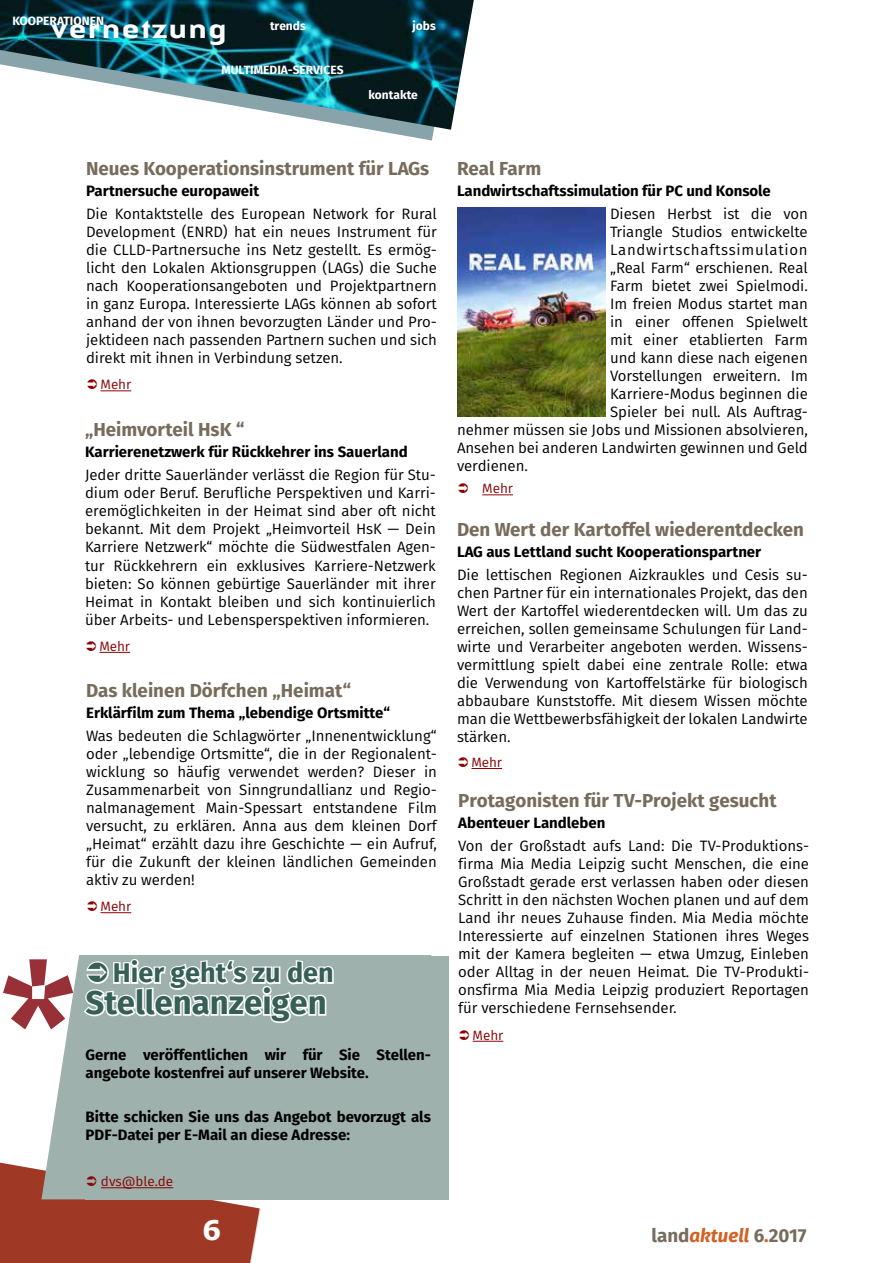
<style>
.page{position:relative;width:893px;height:1263px;background:#fff}
.page>*{position:absolute;margin:0;border:0;box-sizing:border-box;transform-origin:0 0}
.t1{font:700 33px "Fira Sans";color:#365f55}
.t2{font:500 30px "Authentic Sans LT";color:#fff}
.t3{font:700 27px "Fira Sans";color:#365f55}
.t4{font:700 27px "Verdana";color:#fff}
.t5{font:700 18.75px "Fira Sans";color:#776c5c}
.t6{font:15px/18px "Fira Sans";letter-spacing:-.005em;color:#000;text-align:justify}
.t7{font:700 15px/18px "Fira Sans";color:#000}
.t8{font:15px "Fira Sans";letter-spacing:.05em;color:#000}
.t9{font:13.5px "Fira Sans";letter-spacing:-.01em;color:#8b0304}
.t10{font:700 12px "Fira Sans";color:#fff}
.s1{font-style:italic;color:#d26123}
.s2{color:#d26123}
</style>
<div class="page">
<svg style="left:373px;top:130px;width:61px;height:10px"></svg>
<img style="left:0;top:0;width:474px;height:130px">
<hr style="left:471px;top:768px;width:31px;height:1px;background:#8b0304">
<hr style="left:473px;top:1041px;width:30px;height:1px;background:#8b0304">
<hr style="left:101px;top:390px;width:30px;height:1px;background:#8b0304">
<hr style="left:99px;top:652px;width:31px;height:1px;background:#8b0304">
<hr style="left:101px;top:912px;width:30px;height:1px;background:#8b0304">
<hr style="left:482px;top:494px;width:31px;height:1px;background:#8b0304">
<img style="left:457px;top:208px;width:149px;height:209px">
<svg style="left:3px;top:959px;width:33px;height:70px"></svg>
<div style="left:85px;top:956px;width:363px;height:243px;background:#9eb1ac"></div>
<svg style="left:36px;top:955px;width:396px;height:198px;fill:#9eb1ac"></svg>
<div style="left:86px;top:957px;width:345px;height:240px;background:#9eb1ac"></div>
<svg style="left:82px;top:957px;width:252px;height:67px"></svg>
<svg style="left:0;top:1153px;width:261px;height:110px"></svg>
<p class="t10" style="left:12px;top:10px;width:93px">KOOPERATIONEN</p>
<h2 class="t2" style="left:51px;top:9px;width:178px">vernetzung</h2>
<p class="t10" style="left:270px;top:15px;width:37px">trends</p>
<p class="t10" style="left:412px;top:15px;width:25px">jobs</p>
<p class="t10" style="left:221px;top:59px;width:124px">MULTIMEDIA-SERVICES</p>
<p class="t10" style="left:369px;top:85px;width:51px">kontakte</p>
<p class="t5" style="left:86px;top:153px;width:345px">Neues Kooperationsinstrument für LAGs</p>
<p class="t7" style="left:86px;top:181px;width:175px">Partnersuche europaweit</p>
<p class="t6" style="left:86px;top:204px;width:352px">Die Kontaktstelle des European Network for Rural Development (ENRD) hat ein neues Instrument für die CLLD-Partnersuche ins Netz gestellt. Es ermög&shy;licht den Lokalen Aktionsgruppen (LAGs) die Suche nach Kooperationsangeboten und Projektpartnern in ganz Europa. Interessierte LAGs können ab sofort anhand der von ihnen bevorzugten Länder und Pro&shy;jektideen nach passenden Partnern suchen und sich direkt mit ihnen in Verbindung setzen.</p>
<p class="t9" style="left:101px;top:375px;width:32px">Mehr</p>
<p class="t5" style="left:85px;top:414px;width:161px">„Heimvorteil HsK “</p>
<p class="t7" style="left:85px;top:442px;width:324px">Karrierenetzwerk für Rückkehrer ins Sauerland</p>
<p class="t6" style="left:85px;top:466px;width:352px">Jeder dritte Sauerländer verlässt die Region für Stu&shy;dium oder Beruf. Berufliche Perspektiven und Karri&shy;eremöglichkeiten in der Heimat sind aber oft nicht bekannt. Mit dem Projekt „Heimvorteil HsK — Dein Karriere Netzwerk“ möchte die Südwestfalen Agen&shy;tur Rückkehrern ein exklusives Karriere-Netzwerk bieten: So können gebürtige Sauerländer mit ihrer Heimat in Kontakt bleiben und sich kontinuierlich über Arbeits- und Lebensperspektiven informieren.</p>
<p class="t9" style="left:99px;top:636px;width:32px">Mehr</p>
<p class="t5" style="left:86px;top:674px;width:266px">Das kleinen Dörfchen „Heimat“</p>
<p class="t7" style="left:86px;top:702px;width:306px">Erklärfilm zum Thema „lebendige Ortsmitte“</p>
<p class="t6" style="left:86px;top:726px;width:352px">Was bedeuten die Schlagwörter „Innenentwicklung“ oder „lebendige Ortsmitte“, die in der Regionalent&shy;wicklung so häufig verwendet werden? Dieser in Zusammenarbeit von Sinngrundallianz und Regio&shy;nalmanagement Main-Spessart entstandene Film versucht, zu erklären. Anna aus dem kleinen Dorf „Heimat“ erzählt dazu ihre Geschichte — ein Aufruf, für die Zukunft der kleinen ländlichen Gemeinden aktiv zu werden!</p>
<p class="t9" style="left:101px;top:896px;width:32px">Mehr</p>
<h3 class="t3" style="left:113px;top:950px;width:222px">Hier geht‘s zu den</h3>
<h1 class="t1" style="left:86px;top:975px;width:243px">Stellenanzeigen</h1>
<p class="t7" style="left:86px;top:1044px;width:347px">Gerne veröffentlichen wir für Sie Stellen&shy;angebote kostenfrei auf unserer Website.</p>
<p class="t7" style="left:86px;top:1107px;width:347px">Bitte schicken Sie uns das Angebot bevorzugt als<br>PDF-Datei per E-Mail an diese Adresse:</p>
<p class="t9" style="left:101px;top:1172px;width:74px">dvs@ble.de</p>
<h3 class="t4" style="left:202px;top:1211px;width:21px">6</h3>
<p class="t5" style="left:457px;top:153px;width:86px">Real Farm</p>
<p class="t7" style="left:457px;top:181px;width:315px">Landwirtschaftssimulation für PC und Konsole</p>
<p class="t6" style="left:610px;top:204px;width:199px">Diesen Herbst ist die von</p>
<p class="t6" style="left:610px;top:222px;width:199px">Triangle Studios entwickelte</p>
<p class="t8" style="left:610px;top:239px;width:199px">Landwirtschaftssimulation</p>
<p class="t6" style="left:610px;top:258px;width:199px">„Real Farm“ erschienen. Real</p>
<p class="t6" style="left:610px;top:276px;width:199px">Farm bietet zwei Spielmodi.</p>
<p class="t6" style="left:610px;top:294px;width:199px">Im freien Modus startet man</p>
<p class="t6" style="left:610px;top:312px;width:199px">in einer offenen Spielwelt</p>
<p class="t6" style="left:610px;top:330px;width:199px">mit einer etablierten Farm</p>
<p class="t6" style="left:610px;top:348px;width:199px">und kann diese nach eigenen</p>
<p class="t6" style="left:610px;top:366px;width:199px">Vorstellungen erweitern. Im</p>
<p class="t6" style="left:610px;top:384px;width:199px">Karriere-Modus beginnen die</p>
<p class="t6" style="left:610px;top:402px;width:199px">Spieler bei null. Als Auftrag-</p>
<p class="t6" style="left:457px;top:420px;width:352px">nehmer müssen sie Jobs und Missionen absolvieren,</p>
<p class="t6" style="left:457px;top:438px;width:352px">Ansehen bei anderen Landwirten gewinnen und Geld</p>
<p class="t6" style="left:457px;top:456px;width:72px">verdienen.</p>
<p class="t9" style="left:482px;top:479px;width:32px">Mehr</p>
<p class="t5" style="left:457px;top:514px;width:349px">Den Wert der Kartoffel wiederentdecken</p>
<p class="t7" style="left:457px;top:542px;width:306px">LAG aus Lettland sucht Kooperationspartner</p>
<p class="t6" style="left:457px;top:566px;width:352px">Die lettischen Regionen Aizkraukles und Cesis su&shy;chen Partner für ein internationales Projekt, das den Wert der Kartoffel wiederentdecken will. Um das zu erreichen, sollen gemeinsame Schulungen für Land&shy;wirte und Verarbeiter angeboten werden. Wissens&shy;vermittlung spielt dabei eine zentrale Rolle: etwa die Verwendung von Kartoffelstärke für biologisch abbaubare Kunststoffe. Mit diesem Wissen möchte man die Wettbewerbsfähigkeit der lokalen Landwirte stärken.</p>
<p class="t9" style="left:471px;top:752px;width:32px">Mehr</p>
<p class="t5" style="left:458px;top:785px;width:320px">Protagonisten für TV-Projekt gesucht</p>
<p class="t7" style="left:458px;top:813px;width:149px">Abenteuer Landleben</p>
<p class="t6" style="left:458px;top:837px;width:352px">Von der Großstadt aufs Land: Die TV-Produktions&shy;firma Mia Media Leipzig sucht Menschen, die eine Großstadt gerade erst verlassen haben oder diesen Schritt in den nächsten Wochen planen und auf dem Land ihr neues Zuhause finden. Mia Media möchte Interessierte auf einzelnen Stationen ihres Weges mit der Kamera begleiten — etwa Umzug, Einleben oder Alltag in der neuen Heimat. Die TV-Produkti&shy;onsfirma Mia Media Leipzig produziert Reportagen für verschiedene Fernsehsender.</p>
<p class="t9" style="left:473px;top:1025px;width:32px">Mehr</p>
<p class="t5" style="left:652px;top:1220px;width:157px">land<span class="s1">aktuell</span> 6<span class="s2">.</span>2017</p>
</div>
